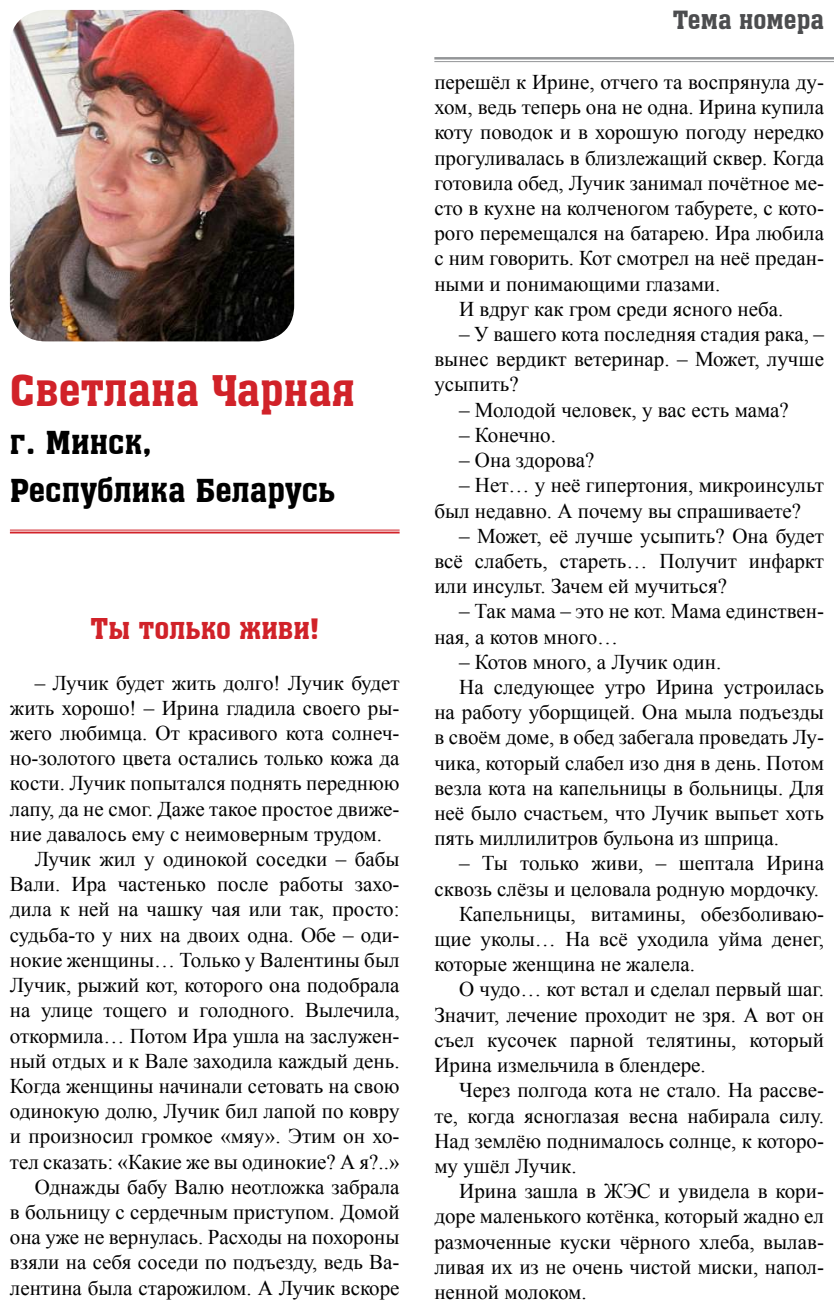
<style>
.page{position:relative;width:834px;height:1310px;background:#fff}
.page>*{position:absolute;margin:0;border:0;box-sizing:border-box;transform-origin:0 0}
.t1{font:42px "a Assuan";color:#d12229}
.t2{font:31.5px/47.8px "a Assuan";color:#000}
.t3{font:28px "a Assuan";color:#d12229}
.t4{font:24.5px "a Assuan";color:#4c4d4f}
.t5{font:21px/25.2px "Times New Roman";color:#000;text-align:justify}
</style>
<div class="page">
<hr style="left:434px;top:57px;width:399px;height:3px;background:#939597">
<hr style="left:434px;top:61px;width:399px;height:1px;background:#939597">
<hr style="left:10px;top:530px;width:389px;height:1px;background:#d12229">
<hr style="left:10px;top:531px;width:389px;height:2px;background:#d12229">
<img style="left:10px;top:10px;width:284px;height:331px">
<h1 class="t1" style="left:10px;top:368px;width:346px">Светлана Чарная</h1>
<h2 class="t2" style="left:10px;top:419px;width:327px">г. Минск,<br>Республика Беларусь</h2>
<h3 class="t3" style="left:91px;top:614px;width:230px">Ты только живи!</h3>
<p class="t5" style="left:35px;top:669px;width:366px">– Лучик будет жить долго! Лучик будет</p>
<p class="t5" style="left:10px;top:695px;width:391px">жить хорошо! – Ирина гладила своего ры-</p>
<p class="t5" style="left:10px;top:720px;width:391px">жего любимца. От красивого кота солнеч-</p>
<p class="t5" style="left:10px;top:745px;width:391px">но-золотого цвета остались только кожа да</p>
<p class="t5" style="left:10px;top:770px;width:391px">кости. Лучик попытался поднять переднюю</p>
<p class="t5" style="left:10px;top:795px;width:391px">лапу, да не смог. Даже такое простое движе-</p>
<p class="t5" style="left:10px;top:821px;width:374px">ние давалось ему с неимоверным трудом.</p>
<p class="t5" style="left:35px;top:846px;width:366px">Лучик жил у одинокой соседки – бабы</p>
<p class="t5" style="left:10px;top:871px;width:391px">Вали. Ира частенько после работы захо-</p>
<p class="t5" style="left:10px;top:896px;width:391px">дила к ней на чашку чая или так, просто:</p>
<p class="t5" style="left:10px;top:921px;width:391px">судьба-то у них на двоих одна. Обе – оди-</p>
<p class="t5" style="left:10px;top:947px;width:391px">нокие женщины… Только у Валентины был</p>
<p class="t5" style="left:10px;top:972px;width:391px">Лучик, рыжий кот, которого она подобрала</p>
<p class="t5" style="left:10px;top:997px;width:391px">на улице тощего и голодного. Вылечила,</p>
<p class="t5" style="left:10px;top:1022px;width:391px">откормила… Потом Ира ушла на заслужен-</p>
<p class="t5" style="left:10px;top:1047px;width:391px">ный отдых и к Вале заходила каждый день.</p>
<p class="t5" style="left:10px;top:1073px;width:391px">Когда женщины начинали сетовать на свою</p>
<p class="t5" style="left:10px;top:1098px;width:391px">одинокую долю, Лучик бил лапой по ковру</p>
<p class="t5" style="left:10px;top:1123px;width:391px">и произносил громкое «мяу». Этим он хо-</p>
<p class="t5" style="left:10px;top:1148px;width:391px">тел сказать: «Какие же вы одинокие? А я?..»</p>
<p class="t5" style="left:35px;top:1173px;width:366px">Однажды бабу Валю неотложка забрала</p>
<p class="t5" style="left:10px;top:1199px;width:391px">в больницу с сердечным приступом. Домой</p>
<p class="t5" style="left:10px;top:1224px;width:391px">она уже не вернулась. Расходы на похороны</p>
<p class="t5" style="left:10px;top:1249px;width:391px">взяли на себя соседи по подъезду, ведь Ва-</p>
<p class="t5" style="left:10px;top:1274px;width:391px">лентина была старожилом. А Лучик вскоре</p>
<p class="t4" style="left:672px;top:7px;width:153px">Тема номера</p>
<p class="t5" style="left:434px;top:69px;width:391px">перешёл к Ирине, отчего та воспрянула ду-</p>
<p class="t5" style="left:434px;top:94px;width:391px">хом, ведь теперь она не одна. Ирина купила</p>
<p class="t5" style="left:434px;top:119px;width:391px">коту поводок и в хорошую погоду нередко</p>
<p class="t5" style="left:434px;top:145px;width:391px">прогуливалась в близлежащий сквер. Когда</p>
<p class="t5" style="left:434px;top:170px;width:391px">готовила обед, Лучик занимал почётное ме-</p>
<p class="t5" style="left:434px;top:195px;width:391px">сто в кухне на колченогом табурете, с кото-</p>
<p class="t5" style="left:434px;top:220px;width:391px">рого перемещался на батарею. Ира любила</p>
<p class="t5" style="left:434px;top:245px;width:391px">с ним говорить. Кот смотрел на неё предан-</p>
<p class="t5" style="left:434px;top:271px;width:287px">ными и понимающими глазами.</p>
<p class="t5" style="left:459px;top:296px;width:325px">И вдруг как гром среди ясного неба.</p>
<p class="t5" style="left:434px;top:321px;width:391px;text-indent:25px">– У вашего кота последняя стадия рака, – вынес вердикт ветеринар. – Может, лучше усыпить?</p>
<p class="t5" style="left:459px;top:397px;width:331px">– Молодой человек, у вас есть мама?</p>
<p class="t5" style="left:459px;top:422px;width:98px">– Конечно.</p>
<p class="t5" style="left:459px;top:447px;width:137px">– Она здорова?</p>
<p class="t5" style="left:434px;top:472px;width:391px;text-indent:25px">– Нет… у неё гипертония, микроинсульт был недавно. А почему вы спрашиваете?</p>
<p class="t5" style="left:434px;top:523px;width:391px;text-indent:25px">– Может, её лучше усыпить? Она будет всё слабеть, стареть… Получит инфаркт или инсульт. Зачем ей мучиться?</p>
<p class="t5" style="left:434px;top:598px;width:391px;text-indent:25px">– Так мама – это не кот. Мама единствен&shy;ная, а котов много…</p>
<p class="t5" style="left:459px;top:649px;width:263px">– Котов много, а Лучик один.</p>
<p class="t5" style="left:459px;top:674px;width:366px">На следующее утро Ирина устроилась</p>
<p class="t5" style="left:434px;top:699px;width:391px">на работу уборщицей. Она мыла подъезды</p>
<p class="t5" style="left:434px;top:724px;width:391px">в своём доме, в обед забегала проведать Лу-</p>
<p class="t5" style="left:434px;top:749px;width:391px">чика, который слабел изо дня в день. Потом</p>
<p class="t5" style="left:434px;top:775px;width:391px">везла кота на капельницы в больницы. Для</p>
<p class="t5" style="left:434px;top:800px;width:391px">неё было счастьем, что Лучик выпьет хоть</p>
<p class="t5" style="left:434px;top:825px;width:346px">пять миллилитров бульона из шприца.</p>
<p class="t5" style="left:459px;top:850px;width:366px">– Ты только живи, – шептала Ирина</p>
<p class="t5" style="left:434px;top:875px;width:386px">сквозь слёзы и целовала родную мордочку.</p>
<p class="t5" style="left:459px;top:901px;width:366px">Капельницы, витамины, обезболиваю-</p>
<p class="t5" style="left:434px;top:926px;width:391px">щие уколы… На всё уходила уйма денег,</p>
<p class="t5" style="left:434px;top:951px;width:262px">которые женщина не жалела.</p>
<p class="t5" style="left:459px;top:976px;width:366px">О чудо… кот встал и сделал первый шаг.</p>
<p class="t5" style="left:434px;top:1001px;width:391px">Значит, лечение проходит не зря. А вот он</p>
<p class="t5" style="left:434px;top:1027px;width:391px">съел кусочек парной телятины, который</p>
<p class="t5" style="left:434px;top:1052px;width:273px">Ирина измельчила в блендере.</p>
<p class="t5" style="left:459px;top:1077px;width:366px">Через полгода кота не стало. На рассве-</p>
<p class="t5" style="left:434px;top:1102px;width:391px">те, когда ясноглазая весна набирала силу.</p>
<p class="t5" style="left:434px;top:1127px;width:391px">Над землёю поднималось солнце, к которо-</p>
<p class="t5" style="left:434px;top:1153px;width:144px">му ушёл Лучик.</p>
<p class="t5" style="left:459px;top:1178px;width:366px">Ирина зашла в ЖЭС и увидела в кори-</p>
<p class="t5" style="left:434px;top:1203px;width:391px">доре маленького котёнка, который жадно ел</p>
<p class="t5" style="left:434px;top:1228px;width:391px">размоченные куски чёрного хлеба, вылав-</p>
<p class="t5" style="left:434px;top:1253px;width:391px">ливая их из не очень чистой миски, напол-</p>
<p class="t5" style="left:434px;top:1279px;width:154px">ненной молоком.</p>
</div>
